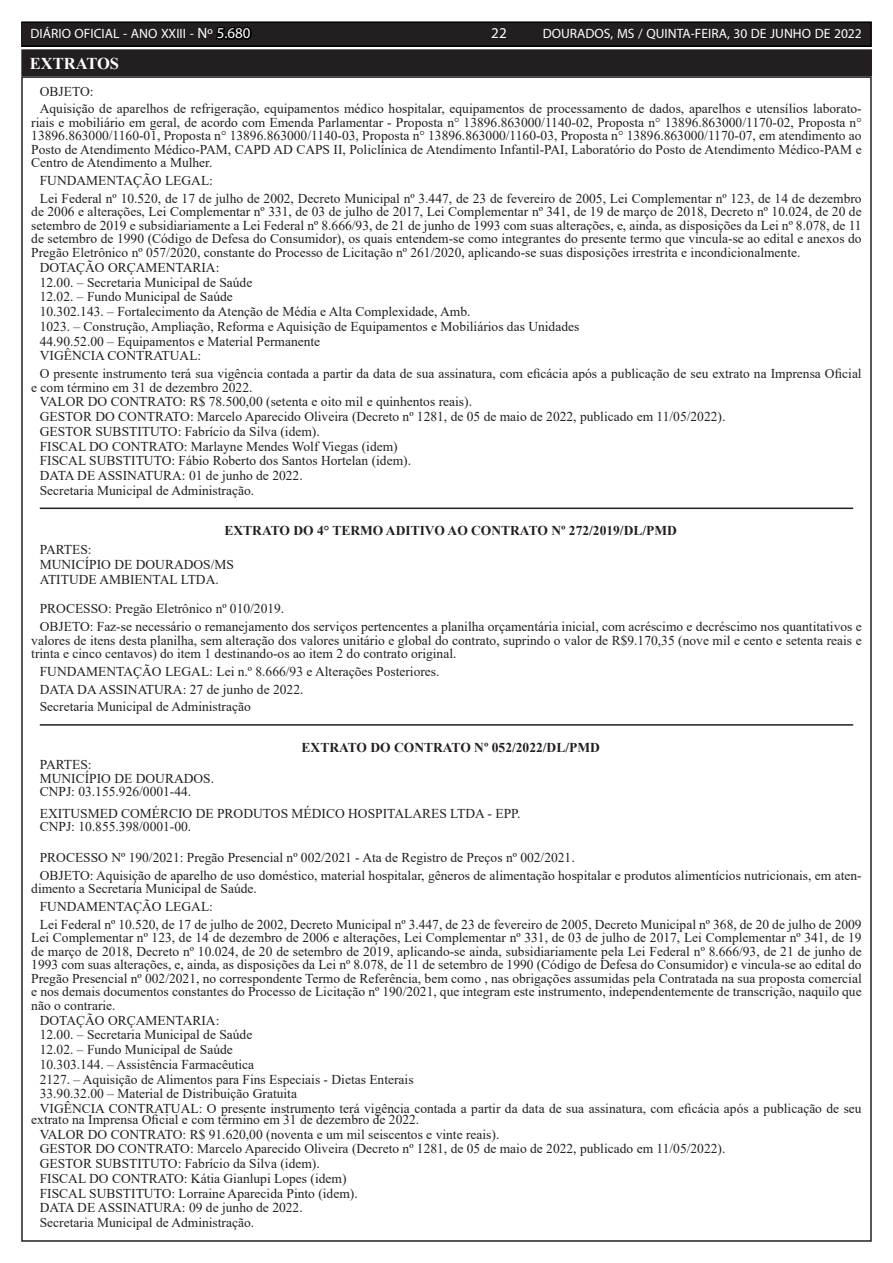
<style>
.page{position:relative;width:893px;height:1263px;background:#fff}
.page>*{position:absolute;margin:0;border:0;box-sizing:border-box;transform-origin:0 0}
.TEXTO{font:700 16.5px "Times New Roman";color:#fff}
.t1{font:15px "Myriad Pro";color:#fff}
.TEXTO-2{font:13.5px/13.5px "Times New Roman";color:#231f20;text-align:justify}
.TEXTO-3{font:700 13.5px "Times New Roman";color:#231f20}
.t2{font:13.5px "Myriad Pro";color:#fff}
.s1{font-size:15px}
.s2{font-size:15px;color:#000}
</style>
<div class="page">
<div style="left:21px;top:22px;width:850px;height:24px;background:#231f20"></div>
<div style="left:21px;top:21px;width:851px;height:26px;border:2px solid #000"></div>
<hr style="left:40px;top:508px;width:813px;height:1px;background:#231f20">
<hr style="left:40px;top:724px;width:813px;height:2px;background:#231f20">
<div style="left:23px;top:51px;width:847px;height:23px;background:#231f20"></div>
<div style="left:21px;top:49px;width:851px;height:27px;border:4px solid #231f20"></div>
<p class="t2" style="left:31px;top:26px;width:222px">DIÁRIO OFICIAL - ANO XXIII - <span class="s1">Nº</span> <span class="s2">5.680</span></p>
<p class="t1" style="left:491px;top:24px;width:17px">22</p>
<p class="t2" style="left:543px;top:26px;width:321px">DOURADOS, MS / QUINTA-FEIRA, 30 DE JUNHO DE 2022</p>
<p class="TEXTO" style="left:30px;top:52px;width:91px">EXTRATOS</p>
<p class="TEXTO-2" style="left:40px;top:84px;width:55px">OBJETO:</p>
<p class="TEXTO-2" style="left:31px;top:102px;width:832px;text-indent:9px">Aquisição de aparelhos de refrigeração, equipamentos médico hospitalar, equipamentos de processamento de dados, aparelhos e utensílios laborato&shy;riais e mobiliário em geral, de acordo com Emenda Parlamentar - Proposta n° 13896.863000/1140-02, Proposta n° 13896.863000/1170-02, Proposta n° 13896.863000/1160-01, Proposta n° 13896.863000/1140-03, Proposta n° 13896.863000/1160-03, Proposta n° 13896.863000/1170-07, em atendimento ao Posto de Atendimento Médico-PAM, CAPD AD CAPS II, Policlínica de Atendimento Infantil-PAI, Laboratório do Posto de Atendimento Médico-PAM e Centro de Atendimento a Mulher.</p>
<p class="TEXTO-2" style="left:40px;top:174px;width:175px">FUNDAMENTAÇÃO LEGAL:</p>
<p class="TEXTO-2" style="left:31px;top:191px;width:832px;text-indent:9px">Lei Federal nº 10.520, de 17 de julho de 2002, Decreto Municipal nº 3.447, de 23 de fevereiro de 2005, Lei Complementar nº 123, de 14 de dezembro de 2006 e alterações, Lei Complementar nº 331, de 03 de julho de 2017, Lei Complementar nº 341, de 19 de março de 2018, Decreto nº 10.024, de 20 de setembro de 2019 e subsidiariamente a Lei Federal nº 8.666/93, de 21 de junho de 1993 com suas alterações, e, ainda, as disposições da Lei nº 8.078, de 11 de setembro de 1990 (Código de Defesa do Consumidor), os quais entendem-se como integrantes do presente termo que vincula-se ao edital e anexos do Pregão Eletrônico nº 057/2020, constante do Processo de Licitação nº 261/2020, aplicando-se suas disposições irrestrita e incondicionalmente.</p>
<p class="TEXTO-2" style="left:40px;top:260px;width:181px">DOTAÇÃO ORÇAMENTARIA:</p>
<p class="TEXTO-2" style="left:40px;top:275px;width:214px">12.00. – Secretaria Municipal de Saúde</p>
<p class="TEXTO-2" style="left:40px;top:290px;width:195px">12.02. – Fundo Municipal de Saúde</p>
<p class="TEXTO-2" style="left:40px;top:304px;width:432px">10.302.143. – Fortalecimento da Atenção de Média e Alta Complexidade, Amb.</p>
<p class="TEXTO-2" style="left:40px;top:319px;width:541px">1023. – Construção, Ampliação, Reforma e Aquisição de Equipamentos e Mobiliários das Unidades</p>
<p class="TEXTO-2" style="left:40px;top:334px;width:282px">44.90.52.00 – Equipamentos e Material Permanente</p>
<p class="TEXTO-2" style="left:40px;top:349px;width:163px">VIGÊNCIA CONTRATUAL:</p>
<p class="TEXTO-2" style="left:31px;top:366px;width:832px;text-indent:9px">O presente instrumento terá sua vigência contada a partir da data de sua assinatura, com eficácia após a publicação de seu extrato na Imprensa Oficial e com término em 31 de dezembro 2022.</p>
<p class="TEXTO-2" style="left:40px;top:395px;width:434px">VALOR DO CONTRATO: R$ 78.500,00 (setenta e oito mil e quinhentos reais).</p>
<p class="TEXTO-2" style="left:40px;top:409px;width:687px">GESTOR DO CONTRATO: Marcelo Aparecido Oliveira (Decreto nº 1281, de 05 de maio de 2022, publicado em 11/05/2022).</p>
<p class="TEXTO-2" style="left:40px;top:424px;width:282px">GESTOR SUBSTITUTO: Fabrício da Silva (idem).</p>
<p class="TEXTO-2" style="left:40px;top:439px;width:359px">FISCAL DO CONTRATO: Marlayne Mendes Wolf Viegas (idem)</p>
<p class="TEXTO-2" style="left:40px;top:454px;width:373px">FISCAL SUBSTITUTO: Fábio Roberto dos Santos Hortelan (idem).</p>
<p class="TEXTO-2" style="left:40px;top:468px;width:264px">DATA DE ASSINATURA: 01 de junho de 2022.</p>
<p class="TEXTO-2" style="left:40px;top:483px;width:216px">Secretaria Municipal de Administração.</p>
<p class="TEXTO-3" style="left:225px;top:521px;width:454px">EXTRATO DO 4° TERMO ADITIVO AO CONTRATO Nº 272/2019/DL/PMD</p>
<p class="TEXTO-2" style="left:40px;top:543px;width:53px">PARTES:</p>
<p class="TEXTO-2" style="left:40px;top:557px;width:196px">MUNICÍPIO DE DOURADOS/MS</p>
<p class="TEXTO-2" style="left:40px;top:572px;width:181px">ATITUDE AMBIENTAL LTDA.</p>
<p class="TEXTO-2" style="left:40px;top:602px;width:246px">PROCESSO: Pregão Eletrônico nº 010/2019.</p>
<p class="TEXTO-2" style="left:31px;top:619px;width:832px;text-indent:9px">OBJETO: Faz-se necessário o remanejamento dos serviços pertencentes a planilha orçamentária inicial, com acréscimo e decréscimo nos quantitativos e valores de itens desta planilha, sem alteração dos valores unitário e global do contrato, suprindo o valor de R$9.170,35 (nove mil e cento e setenta reais e trinta e cinco centavos) do item 1 destinando-os ao item 2 do contrato original.</p>
<p class="TEXTO-2" style="left:40px;top:664px;width:401px">FUNDAMENTAÇÃO LEGAL: Lei n.º 8.666/93 e Alterações Posteriores.</p>
<p class="TEXTO-2" style="left:40px;top:682px;width:265px">DATA DA ASSINATURA: 27 de junho de 2022.</p>
<p class="TEXTO-2" style="left:40px;top:700px;width:213px">Secretaria Municipal de Administração</p>
<p class="TEXTO-3" style="left:302px;top:738px;width:300px">EXTRATO DO CONTRATO Nº 052/2022/DL/PMD</p>
<p class="TEXTO-2" style="left:40px;top:758px;width:53px">PARTES:</p>
<p class="TEXTO-2" style="left:40px;top:771px;width:176px">MUNICÍPIO DE DOURADOS.</p>
<p class="TEXTO-2" style="left:40px;top:784px;width:153px">CNPJ: 03.155.926/0001-44.</p>
<p class="TEXTO-2" style="left:40px;top:806px;width:482px">EXITUSMED COMÉRCIO DE PRODUTOS MÉDICO HOSPITALARES LTDA - EPP.</p>
<p class="TEXTO-2" style="left:40px;top:819px;width:153px">CNPJ: 10.855.398/0001-00.</p>
<p class="TEXTO-2" style="left:40px;top:850px;width:536px">PROCESSO Nº 190/2021: Pregão Presencial nº 002/2021 - Ata de Registro de Preços nº 002/2021.</p>
<p class="TEXTO-2" style="left:31px;top:868px;width:832px;text-indent:9px">OBJETO: Aquisição de aparelho de uso doméstico, material hospitalar, gêneros de alimentação hospitalar e produtos alimentícios nutricionais, em aten&shy;dimento a Secretaria Municipal de Saúde.</p>
<p class="TEXTO-2" style="left:40px;top:899px;width:175px">FUNDAMENTAÇÃO LEGAL:</p>
<p class="TEXTO-2" style="left:31px;top:917px;width:832px;text-indent:9px">Lei Federal nº 10.520, de 17 de julho de 2002, Decreto Municipal nº 3.447, de 23 de fevereiro de 2005, Decreto Municipal nº 368, de 20 de julho de 2009<br>Lei Complementar nº 123, de 14 de dezembro de 2006 e alterações, Lei Complementar nº 331, de 03 de julho de 2017, Lei Complementar nº 341, de 19 de março de 2018, Decreto nº 10.024, de 20 de setembro de 2019, aplicando-se ainda, subsidiariamente pela Lei Federal nº 8.666/93, de 21 de junho de 1993 com suas alterações, e, ainda, as disposições da Lei nº 8.078, de 11 de setembro de 1990 (Código de Defesa do Consumidor) e vincula-se ao edital do Pregão Presencial nº 002/2021, no correspondente Termo de Referência, bem como , nas obrigações assumidas pela Contratada na sua proposta comercial e nos demais documentos constantes do Processo de Licitação nº 190/2021, que integram este instrumento, independentemente de transcrição, naquilo que não o contrarie.</p>
<p class="TEXTO-2" style="left:40px;top:1013px;width:181px">DOTAÇÃO ORÇAMENTARIA:</p>
<p class="TEXTO-2" style="left:40px;top:1028px;width:214px">12.00. – Secretaria Municipal de Saúde</p>
<p class="TEXTO-2" style="left:40px;top:1042px;width:195px">12.02. – Fundo Municipal de Saúde</p>
<p class="TEXTO-2" style="left:40px;top:1057px;width:216px">10.303.144. – Assistência Farmacêutica</p>
<p class="TEXTO-2" style="left:40px;top:1072px;width:375px">2127. – Aquisição de Alimentos para Fins Especiais - Dietas Enterais</p>
<p class="TEXTO-2" style="left:40px;top:1087px;width:259px">33.90.32.00 – Material de Distribuição Gratuita</p>
<p class="TEXTO-2" style="left:31px;top:1103px;width:832px;line-height:10.5px;text-indent:9px">VIGÊNCIA CONTRATUAL: O presente instrumento terá vigência contada a partir da data de sua assinatura, com eficácia após a publicação de seu extrato na Imprensa Oficial e com término em 31 de dezembro de 2022.</p>
<p class="TEXTO-2" style="left:40px;top:1127px;width:461px">VALOR DO CONTRATO: R$ 91.620,00 (noventa e um mil seiscentos e vinte reais).</p>
<p class="TEXTO-2" style="left:40px;top:1141px;width:687px">GESTOR DO CONTRATO: Marcelo Aparecido Oliveira (Decreto nº 1281, de 05 de maio de 2022, publicado em 11/05/2022).</p>
<p class="TEXTO-2" style="left:40px;top:1156px;width:282px">GESTOR SUBSTITUTO: Fabrício da Silva (idem).</p>
<p class="TEXTO-2" style="left:40px;top:1171px;width:308px">FISCAL DO CONTRATO: Kátia Gianlupi Lopes (idem)</p>
<p class="TEXTO-2" style="left:40px;top:1186px;width:319px">FISCAL SUBSTITUTO: Lorraine Aparecida Pinto (idem).</p>
<p class="TEXTO-2" style="left:40px;top:1200px;width:264px">DATA DE ASSINATURA: 09 de junho de 2022.</p>
<p class="TEXTO-2" style="left:40px;top:1215px;width:216px">Secretaria Municipal de Administração.</p>
</div>
